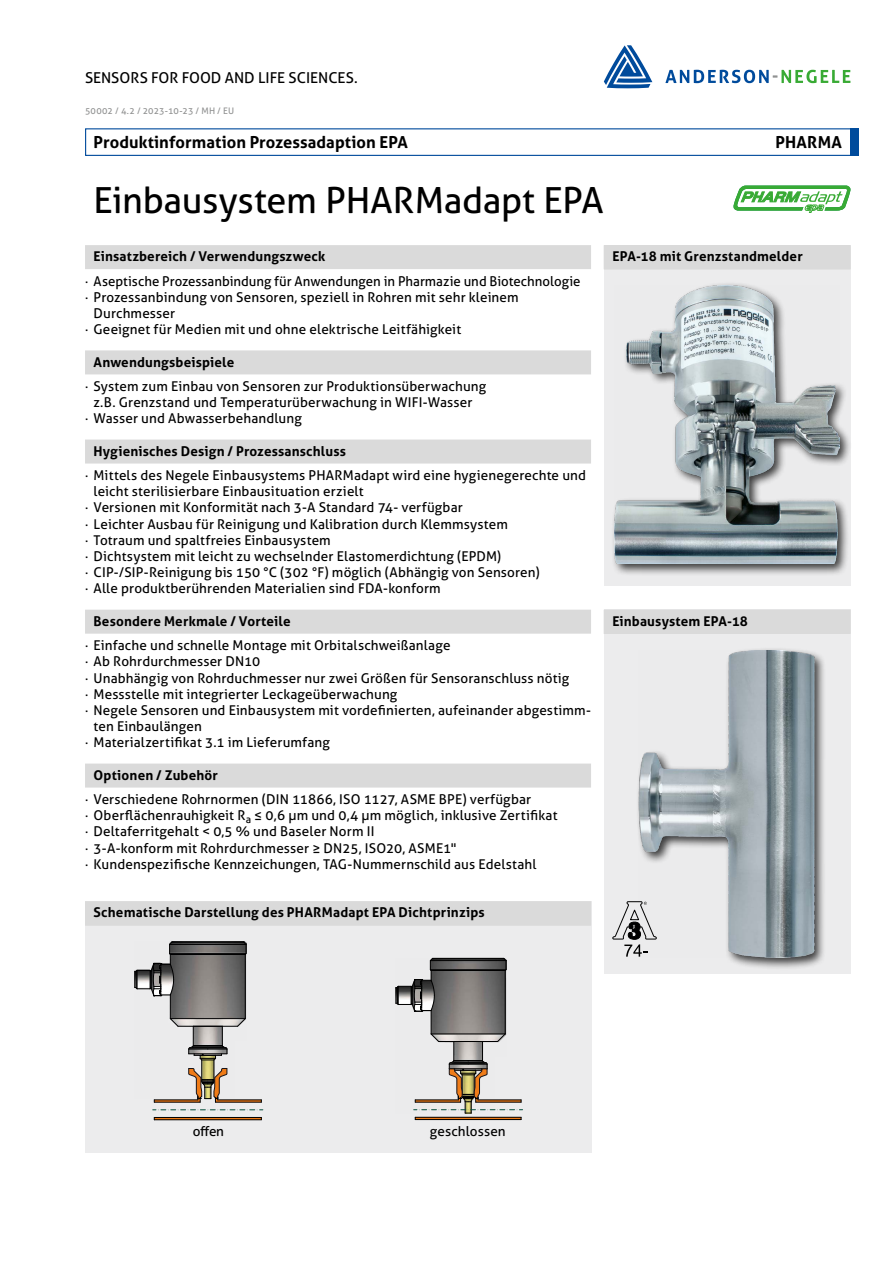
<style>
.page{position:relative;width:893px;height:1263px;background:#fff}
.page>*{position:absolute;margin:0;border:0;box-sizing:border-box;transform-origin:0 0}
.t1{font:36px "Aller";letter-spacing:-.01em;color:#000}
.t2{font:700 16.5px "Aller";letter-spacing:.005em;color:#000}
.t3{font:15px "Aller";color:#000}
.t4{font:13.5px/16.2px "Aller";letter-spacing:.01em;color:#000}
.t5{font:700 13.5px "Aller";letter-spacing:.01em;color:#000}
.t6{font:9px "Aller";letter-spacing:.02em;color:#919292}
</style>
<div class="page">
<div style="left:850px;top:128px;width:9px;height:28px;background:#004b9c"></div>
<div style="left:85px;top:128px;width:774px;height:28px;border:1px solid #004b9c"></div>
<svg style="left:665px;top:70px;width:185px;height:13px"></svg>
<svg style="left:604px;top:45px;width:48px;height:43px"></svg>
<div style="left:85px;top:245px;width:506px;height:24px;background:#dadada"></div>
<div style="left:85px;top:350px;width:506px;height:24px;background:#dadada"></div>
<div style="left:85px;top:439px;width:506px;height:24px;background:#dadada"></div>
<div style="left:85px;top:610px;width:506px;height:24px;background:#dadada"></div>
<div style="left:85px;top:763px;width:506px;height:24px;background:#dadada"></div>
<div style="left:604px;top:245px;width:246px;height:340px;background:#ececed"></div>
<div style="left:604px;top:245px;width:246px;height:24px;background:#dadada"></div>
<div style="left:604px;top:610px;width:246px;height:364px;background:#ececed"></div>
<div style="left:604px;top:610px;width:246px;height:24px;background:#dadada"></div>
<div style="left:85px;top:901px;width:506px;height:251px;background:#ececed"></div>
<div style="left:85px;top:901px;width:506px;height:24px;background:#dadada"></div>
<div style="left:85px;top:902px;width:506px;height:24px;background:#dadada"></div>
<svg style="left:153px;top:1109px;width:110px;height:1px"></svg>
<hr style="left:154px;top:1117px;width:107px;height:3px;background:#ef7b17">
<hr style="left:154px;top:1102px;width:46px;height:1px;background:#000001">
<hr style="left:215px;top:1102px;width:46px;height:1px;background:#000001">
<hr style="left:154px;top:1119px;width:107px;height:1px;background:#000001">
<hr style="left:154px;top:1117px;width:107px;height:1px;background:#000001">
<svg style="left:135px;top:942px;width:127px;height:160px"></svg>
<hr style="left:415px;top:1119px;width:106px;height:1px;background:#000001">
<svg style="left:396px;top:958px;width:127px;height:161px"></svg>
<div style="left:610px;top:282px;width:242px;height:294px;background:#000;opacity:.75"></div>
<img style="left:614px;top:286px;width:226px;height:277px">
<div style="left:635px;top:647px;width:191px;height:323px;background:#000;opacity:.75"></div>
<img style="left:639px;top:650px;width:177px;height:308px">
<svg style="left:733px;top:186px;width:117px;height:27px"></svg>
<svg style="left:612px;top:901px;width:45px;height:56px"></svg>
<p class="t3" style="left:85px;top:69px;width:274px">SENSORS FOR FOOD AND LIFE SCIENCES.</p>
<p class="t6" style="left:85px;top:105px;width:151px">50002 / 4.2 / 2023-10-23 / MH / EU</p>
<p class="t2" style="left:94px;top:132px;width:316px">Produktinformation Prozessadaption EPA</p>
<p class="t2" style="left:775px;top:132px;width:68px">PHARMA</p>
<h1 class="t1" style="left:94px;top:178px;width:512px">Einbausystem PHARMadapt EPA</h1>
<p class="t5" style="left:94px;top:248px;width:233px">Einsatzbereich / Verwendungszweck</p>
<p class="t4" style="left:85px;top:273px;width:497px">· Aseptische Prozessanbindung für Anwendungen in Pharmazie und Biotechnologie</p>
<p class="t4" style="left:85px;top:289px;width:435px">· Prozessanbindung von Sensoren, speziell in Rohren mit sehr kleinem</p>
<p class="t4" style="left:94px;top:305px;width:83px">Durchmesser</p>
<p class="t4" style="left:85px;top:321px;width:378px">· Geeignet für Medien mit und ohne elektrische Leitfähigkeit</p>
<p class="t5" style="left:94px;top:353px;width:142px">Anwendungsbeispiele</p>
<p class="t4" style="left:85px;top:378px;width:403px">· System zum Einbau von Sensoren zur Produktionsüberwachung</p>
<p class="t4" style="left:94px;top:394px;width:380px">z.B. Grenzstand und Temperaturüberwachung in WIFI-Wasser</p>
<p class="t4" style="left:85px;top:410px;width:218px">· Wasser und Abwasserbehandlung</p>
<p class="t5" style="left:94px;top:442px;width:254px">Hygienisches Design / Prozessanschluss</p>
<p class="t4" style="left:85px;top:467px;width:503px">· Mittels des Negele Einbausystems PHARMadapt wird eine hygienegerechte und</p>
<p class="t4" style="left:94px;top:483px;width:271px">leicht sterilisierbare Einbausituation erzielt</p>
<p class="t4" style="left:85px;top:499px;width:379px">· Versionen mit Konformität nach 3-A Standard 74- verfügbar</p>
<p class="t4" style="left:85px;top:516px;width:424px">· Leichter Ausbau für Reinigung und Kalibration durch Klemmsystem</p>
<p class="t4" style="left:85px;top:532px;width:247px">· Totraum und spaltfreies Einbausystem</p>
<p class="t4" style="left:85px;top:548px;width:418px">· Dichtsystem mit leicht zu wechselnder Elastomerdichtung (EPDM)</p>
<p class="t4" style="left:85px;top:564px;width:456px">· CIP-/SIP-Reinigung bis 150 °C (302 °F) möglich (Abhängig von Sensoren)</p>
<p class="t4" style="left:85px;top:580px;width:357px">· Alle produktberührenden Materialien sind FDA-konform</p>
<p class="t5" style="left:94px;top:613px;width:199px">Besondere Merkmale / Vorteile</p>
<p class="t4" style="left:85px;top:637px;width:367px">· Einfache und schnelle Montage mit Orbitalschweißanlage</p>
<p class="t4" style="left:85px;top:653px;width:177px">· Ab Rohrdurchmesser DN10</p>
<p class="t4" style="left:85px;top:670px;width:486px">· Unabhängig von Rohrduchmesser nur zwei Größen für Sensoranschluss nötig</p>
<p class="t4" style="left:85px;top:686px;width:314px">· Messstelle mit integrierter Leckageüberwachung</p>
<p class="t4" style="left:85px;top:702px;width:507px">· Negele Sensoren und Einbausystem mit vordefinierten, aufeinander abgestimm-</p>
<p class="t4" style="left:94px;top:718px;width:110px">ten Einbaulängen</p>
<p class="t4" style="left:85px;top:734px;width:246px">· Materialzertifikat 3.1 im Lieferumfang</p>
<p class="t5" style="left:94px;top:766px;width:126px">Optionen / Zubehör</p>
<p class="t4" style="left:85px;top:791px;width:474px">· Verschiedene Rohrnormen (DIN 11866, ISO 1127, ASME BPE) verfügbar<br>· Oberflächenrauhigkeit R<sub>a</sub> ≤ 0,6 µm und 0,4 µm möglich, inklusive Zertifikat · Deltaferritgehalt &lt; 0,5 % und Baseler Norm II<br>· 3-A-konform mit Rohrdurchmesser ≥ DN25, ISO20, ASME1"<br>· Kundenspezifische Kennzeichungen, TAG-Nummernschild aus Edelstahl</p>
<p class="t5" style="left:612px;top:248px;width:192px">EPA-18 mit Grenzstandmelder</p>
<p class="t5" style="left:612px;top:613px;width:137px">Einbausystem EPA-18</p>
<p class="t5" style="left:94px;top:904px;width:393px">Schematische Darstellung des PHARMadapt EPA Dichtprinzips</p>
<p class="t4" style="left:193px;top:1123px;width:33px">offen</p>
<p class="t4" style="left:430px;top:1123px;width:78px">geschlossen</p>
</div>
